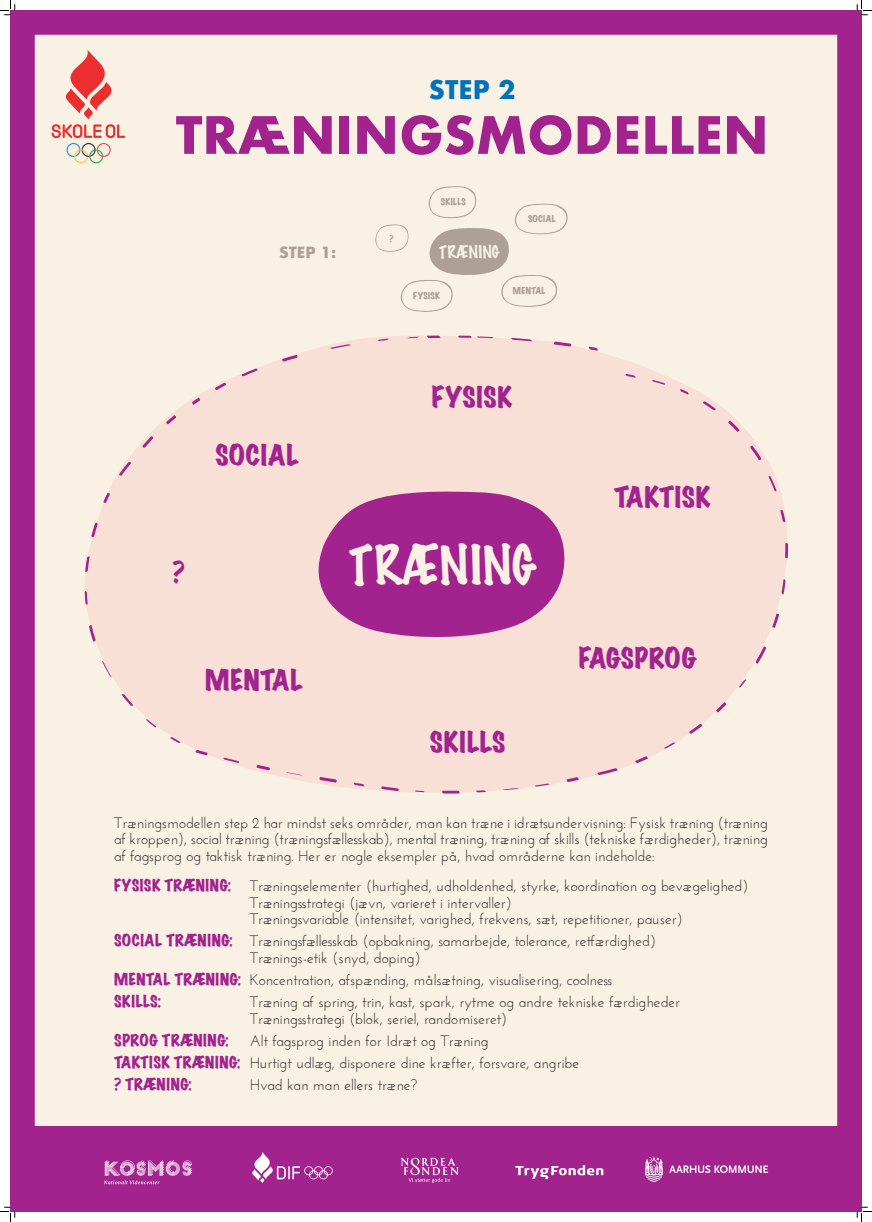
<style>
.page{position:relative;width:872px;height:1222px;background:#fff}
.page>*{position:absolute;margin:0;border:0;box-sizing:border-box;transform-origin:0 0}
.t1{font:700 50px "Futura";color:#a2238e}
.t2{font:100 49.5px "Marker Felt";color:#f9f2e4}
.t3{font:expanded 26px "Marker Felt";letter-spacing:.03em;color:#a2238e}
.t4{font:expanded 26px "Marker Felt";color:#a2238e}
.t5{font:700 25px "Futura";color:#0073bc}
.t6{font:100 15.95px "Marker Felt";color:#f9f2e4}
.t7{font:15px/16.5px "Josefin Sans";color:#231f20}
.t8{font:expanded 15px "Marker Felt";letter-spacing:.03em;color:#a2238e}
.t9{font:700 15px "Futura";color:#ada196}
.t10{font:expanded 8.7px "Marker Felt";letter-spacing:.03em;color:#ada196}
.s1{font-family:"Marker Felt";font-stretch:expanded;color:#a2238e}
</style>
<div class="page">
<div style="left:15px;top:15px;width:842px;height:1192px;background:#f9f2e4;border:20px solid #a2238e"></div>
<div style="left:10px;top:1126px;width:851px;height:85px;background:#a2238e"></div>
<svg style="left:645px;top:1156px;width:18px;height:25px"></svg>
<svg style="left:669px;top:1165px;width:99px;height:7px"></svg>
<svg style="left:400px;top:1157px;width:58px;height:25px"></svg>
<svg style="left:515px;top:1165px;width:88px;height:14px"></svg>
<svg style="left:252px;top:1152px;width:81px;height:31px"></svg>
<svg style="left:104px;top:1160px;width:88px;height:24px"></svg>
<div style="left:10px;top:10px;width:12px;height:1151px;background:#a2238e"></div>
<div style="left:849px;top:10px;width:12px;height:1151px;background:#a2238e"></div>
<div style="left:10px;top:10px;width:851px;height:5px;background:#a2238e"></div>
<svg style="left:52px;top:49px;width:74px;height:115px"></svg>
<svg style="left:84px;top:336px;width:705px;height:457px;fill:#f8e0d6"></svg>
<svg style="left:625px;top:374px;width:10px;height:4px"></svg>
<svg style="left:651px;top:380px;width:14px;height:5px"></svg>
<svg style="left:679px;top:388px;width:10px;height:7px"></svg>
<svg style="left:702px;top:401px;width:14px;height:10px"></svg>
<svg style="left:727px;top:420px;width:13px;height:12px"></svg>
<svg style="left:749px;top:445px;width:12px;height:16px"></svg>
<svg style="left:767px;top:475px;width:9px;height:17px"></svg>
<svg style="left:779px;top:509px;width:6px;height:13px"></svg>
<svg style="left:784px;top:542px;width:4px;height:16px"></svg>
<svg style="left:781px;top:578px;width:4px;height:17px"></svg>
<svg style="left:772px;top:613px;width:7px;height:15px"></svg>
<svg style="left:755px;top:645px;width:11px;height:19px"></svg>
<svg style="left:738px;top:679px;width:8px;height:8px"></svg>
<svg style="left:715px;top:701px;width:11px;height:12px"></svg>
<svg style="left:688px;top:723px;width:15px;height:11px"></svg>
<svg style="left:663px;top:742px;width:12px;height:6px"></svg>
<svg style="left:635px;top:756px;width:13px;height:7px"></svg>
<svg style="left:597px;top:768px;width:21px;height:7px"></svg>
<svg style="left:566px;top:777px;width:13px;height:5px"></svg>
<svg style="left:533px;top:783px;width:17px;height:3px"></svg>
<svg style="left:502px;top:788px;width:17px;height:2px"></svg>
<svg style="left:475px;top:790px;width:11px;height:2px"></svg>
<svg style="left:441px;top:790px;width:19px;height:3px"></svg>
<svg style="left:415px;top:790px;width:9px;height:2px"></svg>
<svg style="left:381px;top:786px;width:18px;height:5px"></svg>
<svg style="left:353px;top:782px;width:11px;height:4px"></svg>
<svg style="left:319px;top:776px;width:18px;height:6px"></svg>
<svg style="left:285px;top:771px;width:18px;height:4px"></svg>
<svg style="left:256px;top:764px;width:14px;height:6px"></svg>
<svg style="left:223px;top:757px;width:17px;height:6px"></svg>
<svg style="left:195px;top:749px;width:13px;height:6px"></svg>
<svg style="left:170px;top:737px;width:11px;height:6px"></svg>
<svg style="left:146px;top:719px;width:11px;height:9px"></svg>
<svg style="left:121px;top:694px;width:12px;height:12px"></svg>
<svg style="left:101px;top:660px;width:11px;height:18px"></svg>
<svg style="left:89px;top:624px;width:7px;height:18px"></svg>
<svg style="left:85px;top:590px;width:3px;height:15px"></svg>
<svg style="left:85px;top:556px;width:5px;height:16px"></svg>
<svg style="left:91px;top:522px;width:7px;height:16px"></svg>
<svg style="left:103px;top:492px;width:7px;height:11px"></svg>
<svg style="left:118px;top:461px;width:14px;height:15px"></svg>
<svg style="left:142px;top:435px;width:12px;height:13px"></svg>
<svg style="left:165px;top:414px;width:12px;height:11px"></svg>
<svg style="left:192px;top:397px;width:8px;height:8px"></svg>
<svg style="left:214px;top:382px;width:13px;height:9px"></svg>
<svg style="left:240px;top:368px;width:18px;height:9px"></svg>
<svg style="left:281px;top:354px;width:17px;height:8px"></svg>
<svg style="left:329px;top:344px;width:22px;height:5px"></svg>
<svg style="left:376px;top:338px;width:12px;height:3px"></svg>
<svg style="left:407px;top:337px;width:12px;height:1px"></svg>
<svg style="left:426px;top:335px;width:14px;height:3px"></svg>
<svg style="left:457px;top:335px;width:37px;height:3px"></svg>
<svg style="left:510px;top:338px;width:22px;height:3px"></svg>
<svg style="left:553px;top:341px;width:19px;height:6px"></svg>
<svg style="left:588px;top:346px;width:10px;height:5px"></svg>
<svg style="left:318px;top:491px;width:249px;height:146px;background:#b1459b"></svg>
<svg style="left:375px;top:186px;width:193px;height:126px"></svg>
<svg style="left:0;top:0;width:16px;height:16px"></svg>
<svg style="left:0;top:1206px;width:16px;height:15px"></svg>
<svg style="left:856px;top:0;width:15px;height:16px"></svg>
<svg style="left:856px;top:1206px;width:15px;height:15px"></svg>
<h3 class="t5" style="left:429px;top:71px;width:88px">STEP 2</h3>
<h1 class="t1" style="left:176px;top:99px;width:594px">TRÆNINGSMODELLEN</h1>
<p class="t9" style="left:279px;top:241px;width:58px">STEP 1:</p>
<p class="t10" style="left:389px;top:232px;width:6px">?</p>
<p class="t10" style="left:440px;top:195px;width:27px">SKILLS</p>
<p class="t6" style="left:439px;top:239px;width:62px">TRÆNING</p>
<p class="t10" style="left:413px;top:288px;width:28px">FYSISK</p>
<p class="t10" style="left:528px;top:212px;width:29px">SOCIAL</p>
<p class="t10" style="left:513px;top:284px;width:34px">MENTAL</p>
<h3 class="t3" style="left:215px;top:434px;width:85px">SOCIAL</h3>
<h3 class="t3" style="left:172px;top:551px;width:14px">?</h3>
<h3 class="t3" style="left:205px;top:659px;width:99px">MENTAL</h3>
<h3 class="t3" style="left:432px;top:376px;width:82px">FYSISK</h3>
<h2 class="t2" style="left:348px;top:526px;width:189px">TRÆNING</h2>
<h3 class="t3" style="left:429px;top:721px;width:77px">SKILLS</h3>
<h3 class="t3" style="left:614px;top:476px;width:98px">TAKTISK</h3>
<h3 class="t4" style="left:578px;top:637px;width:120px">FAGSPROG</h3>
<p class="t7" style="left:114px;top:814px;width:655px;text-align:justify">Træningsmodellen step 2 har mindst seks områder, man kan træne i idrætsundervisning: Fysisk træning (træning af kroppen), social træning (træningsfællesskab), mental træning, træning af skills (tekniske færdigheder), træning af fagsprog og taktisk træning. Her er nogle eksempler på, hvad områderne kan indeholde:</p>
<p class="t8" style="left:114px;top:873px;width:118px">FYSISK TRÆNING:</p>
<p class="t7" style="left:250px;top:877px;width:500px">Træningselementer (hurtighed, udholdenhed, styrke, koordination og bevægelighed)<br>Træningsstrategi (jævn, varieret i intervaller)<br>Træningsvariable (intensitet, varighed, frekvens, sæt, repetitioner, pauser)</p>
<p class="t7" style="left:250px;top:932px;width:407px;text-indent:-135px"><span class="s1">SOCIAL TRÆNING:</span> Træningsfællesskab (opbakning, samarbejde, tolerance, retfærdighed)<br>Trænings-etik (snyd, doping)</p>
<p class="t7" style="left:114px;top:971px;width:499px"><span class="s1">MENTAL TRÆNING:</span> Koncentration, afspænding, målsætning, visualisering, coolness</p>
<p class="t8" style="left:114px;top:989px;width:48px">SKILLS:</p>
<p class="t7" style="left:250px;top:993px;width:432px">Træning af spring, trin, kast, spark, rytme og andre tekniske færdigheder<br>Træningsstrategi (blok, seriel, randomiseret)</p>
<p class="t8" style="left:114px;top:1028px;width:116px">SPROG TRÆNING:</p>
<p class="t7" style="left:114px;top:1029px;width:466px;line-height:22.1px;text-indent:135px">Alt fagsprog inden for Idræt og Træning<br><span class="s1">TAKTISK TRÆNING:</span> Hurtigt udlæg, disponere dine kræfter, forsvare, angribe</p>
<p class="t8" style="left:114px;top:1072px;width:79px">? TRÆNING:</p>
<p class="t7" style="left:250px;top:1076px;width:169px">Hvad kan man ellers træne?</p>
</div>
